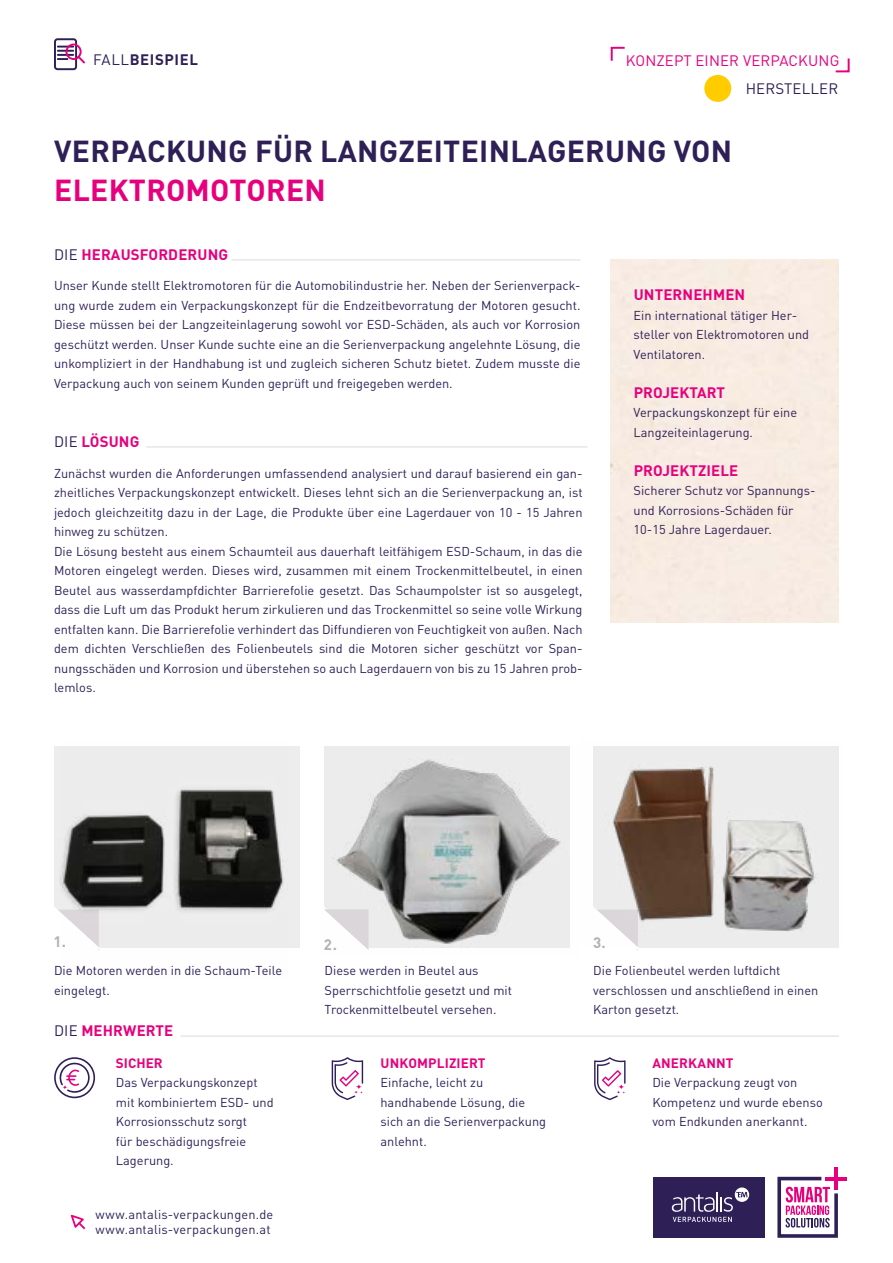
<style>
.page{position:relative;width:893px;height:1263px;background:#fff}
.page>*{position:absolute;margin:0;border:0;box-sizing:border-box;transform-origin:0 0}
.t1{font:700 30px "DINOT";letter-spacing:.01em;color:#2e2057}
.t2{font:700 30px "DINOT";letter-spacing:.01em;color:#e6007d}
.t3{font:700 15px "DINOT";letter-spacing:.01em;color:#e6007d}
.t4{font:15px "DINOT";letter-spacing:.01em;color:#e6007d}
.t5{font:700 15px "DINOT";letter-spacing:.04em;color:#2e2057}
.t6{font:15px "DINOT";letter-spacing:.01em;color:#2e2057}
.t7{font:700 15px "DINOT";color:#b3b2b2}
.t8{font:700 13.5px "DINOT";letter-spacing:.01em;color:#e6007d}
.t9{font:12.75px/19.5px "DINOT";color:#2e2057}
.s1{font-weight:400}
.s2{font-weight:400;color:#2e2057}
.s3{font-weight:500;font-size:18px}
</style>
<div class="page">
<div style="left:704px;top:75px;width:27px;height:27px;background:#fc0;border-radius:50%"></div>
<svg style="left:54px;top:1057px;width:41px;height:41px"></svg>
<svg style="left:594px;top:1057px;width:32px;height:43px"></svg>
<hr style="left:180px;top:1036px;width:659px;height:1px;background:#dadada">
<div style="left:54px;top:747px;width:246px;height:201px;background:#ededed"></div>
<svg style="left:54px;top:907px;width:6px;height:41px"></svg>
<svg style="left:610px;top:46px;width:15px;height:15px"></svg>
<svg style="left:835px;top:58px;width:15px;height:15px"></svg>
<svg style="left:54px;top:38px;width:31px;height:33px"></svg>
<svg style="left:71px;top:1215px;width:14px;height:14px"></svg>
<hr style="left:232px;top:259px;width:348px;height:1px;background:#dadada">
<hr style="left:146px;top:446px;width:442px;height:1px;background:#dadada">
<div style="left:653px;top:1177px;width:112px;height:61px;background:#2e2057"></div>
<svg style="left:672px;top:1187px;width:77px;height:35px"></svg>
<svg style="left:777px;top:1177px;width:61px;height:61px"></svg>
<hr style="left:834px;top:1167px;width:4px;height:23px;background:#e6007d">
<hr style="left:825px;top:1177px;width:22px;height:3px;background:#e6007d">
<svg style="left:332px;top:1057px;width:31px;height:43px"></svg>
<img style="left:60px;top:746px;width:227px;height:204px">
<img style="left:324px;top:746px;width:246px;height:204px">
<img style="left:593px;top:746px;width:246px;height:200px">
<p class="t5" style="left:93px;top:48px;width:106px"><span class="s1">FALL</span>BEISPIEL</p>
<p class="t4" style="left:626px;top:49px;width:215px">KONZEPT EINER VERPACKUNG</p>
<h1 class="t1" style="left:54px;top:128px;width:680px">VERPACKUNG FÜR LANGZEITEINLAGERUNG VON</h1>
<h1 class="t2" style="left:54px;top:167px;width:273px">ELEKTROMOTOREN</h1>
<p class="t6" style="left:746px;top:78px;width:94px">HERSTELLER</p>
<p class="t3" style="left:54px;top:243px;width:176px"><span class="s2">DIE</span> HERAUSFORDERUNG</p>
<p class="t9" style="left:54px;top:275px;width:528px;text-align:justify">Unser Kunde stellt Elektromotoren für die Automobilindustrie her. Neben der Serienverpack&shy;ung wurde zudem ein Verpackungskonzept für die Endzeitbevorratung der Motoren gesucht.<br>Diese müssen bei der Langzeiteinlagerung sowohl vor ESD-Schäden, als auch vor Korrosion geschützt werden. Unser Kunde suchte eine an die Serienverpackung angelehnte Lösung, die unkompliziert in der Handhabung ist und zugleich sicheren Schutz bietet. Zudem musste die Verpackung auch von seinem Kunden geprüft und freigegeben werden.</p>
<p class="t3" style="left:54px;top:430px;width:87px"><span class="s2">DIE</span> LÖSUNG</p>
<p class="t9" style="left:54px;top:462px;width:530px">Zunächst wurden die Anforderungen umfassendend analysiert und darauf basierend ein gan&shy;zheitliches Verpackungskonzept entwickelt. Dieses lehnt sich an die Serienverpackung an, ist jedoch gleichzeititg dazu in der Lage, die Produkte über eine Lagerdauer von 10 - 15 Jahren hinweg zu schützen.<br>Die Lösung besteht aus einem Schaumteil aus dauerhaft leitfähigem ESD-Schaum, in das die Motoren eingelegt werden. Dieses wird, zusammen mit einem Trockenmittelbeutel, in einen Beutel aus wasserdampfdichter Barrierefolie gesetzt. Das Schaumpolster ist so ausgelegt, dass die Luft um das Produkt herum zirkulieren und das Trockenmittel so seine volle Wirkung entfalten kann. Die Barrierefolie verhindert das Diffundieren von Feuchtigkeit von außen. Nach dem dichten Verschließen des Folienbeutels sind die Motoren sicher geschützt vor Span&shy;nungsschäden und Korrosion und überstehen so auch Lagerdauern von bis zu 15 Jahren prob&shy;lemlos.</p>
<p class="t3" style="left:634px;top:283px;width:113px">UNTERNEHMEN</p>
<p class="t9" style="left:634px;top:304px;width:177px">Ein international tätiger Her&shy;steller von Elektromotoren und<br>Ventilatoren.</p>
<p class="t3" style="left:634px;top:381px;width:93px">PROJEKTART</p>
<p class="t9" style="left:634px;top:402px;width:165px">Verpackungskonzept für eine<br>Langzeiteinlagerung.</p>
<p class="t3" style="left:634px;top:459px;width:106px">PROJEKTZIELE</p>
<p class="t9" style="left:634px;top:480px;width:183px">Sicherer Schutz vor Spannungs&shy;und Korrosions-Schäden für<br>10-15 Jahre Lagerdauer.</p>
<p class="t7" style="left:53px;top:930px;width:14px">1.</p>
<p class="t7" style="left:324px;top:933px;width:15px">2<span class="s3">.</span></p>
<p class="t7" style="left:593px;top:931px;width:14px">3.</p>
<p class="t9" style="left:54px;top:960px;width:230px">Die Motoren werden in die Schaum-Teile eingelegt.</p>
<p class="t9" style="left:325px;top:960px;width:189px">Diese werden in Beutel aus<br>Sperrschichtfolie gesetzt und mit<br>Trockenmittelbeutel versehen.</p>
<p class="t9" style="left:593px;top:959px;width:227px">Die Folienbeutel werden luftdicht verschlossen und anschließend in einen<br>Karton gesetzt.</p>
<p class="t3" style="left:54px;top:1019px;width:121px"><span class="s2">DIE</span> MEHRWERTE</p>
<p class="t8" style="left:116px;top:1052px;width:48px">SICHER</p>
<p class="t9" style="left:116px;top:1071px;width:159px">Das Verpackungskonzept mit kombiniertem ESD- und<br>Korrosionsschutz sorgt<br>für beschädigungsfreie<br>Lagerung.</p>
<p class="t9" style="left:95px;top:1205px;width:179px;line-height:15px">www.antalis-verpackungen.de www.antalis-verpackungen.at</p>
<p class="t8" style="left:381px;top:1052px;width:106px">UNKOMPLIZIERT</p>
<p class="t9" style="left:380px;top:1071px;width:167px">Einfache, leicht zu handhabende Lösung, die sich an die Serienverpackung anlehnt.</p>
<p class="t8" style="left:652px;top:1052px;width:83px">ANERKANNT</p>
<p class="t9" style="left:652px;top:1071px;width:172px">Die Verpackung zeugt von<br>Kompetenz und wurde ebenso vom Endkunden anerkannt.</p>
</div>
